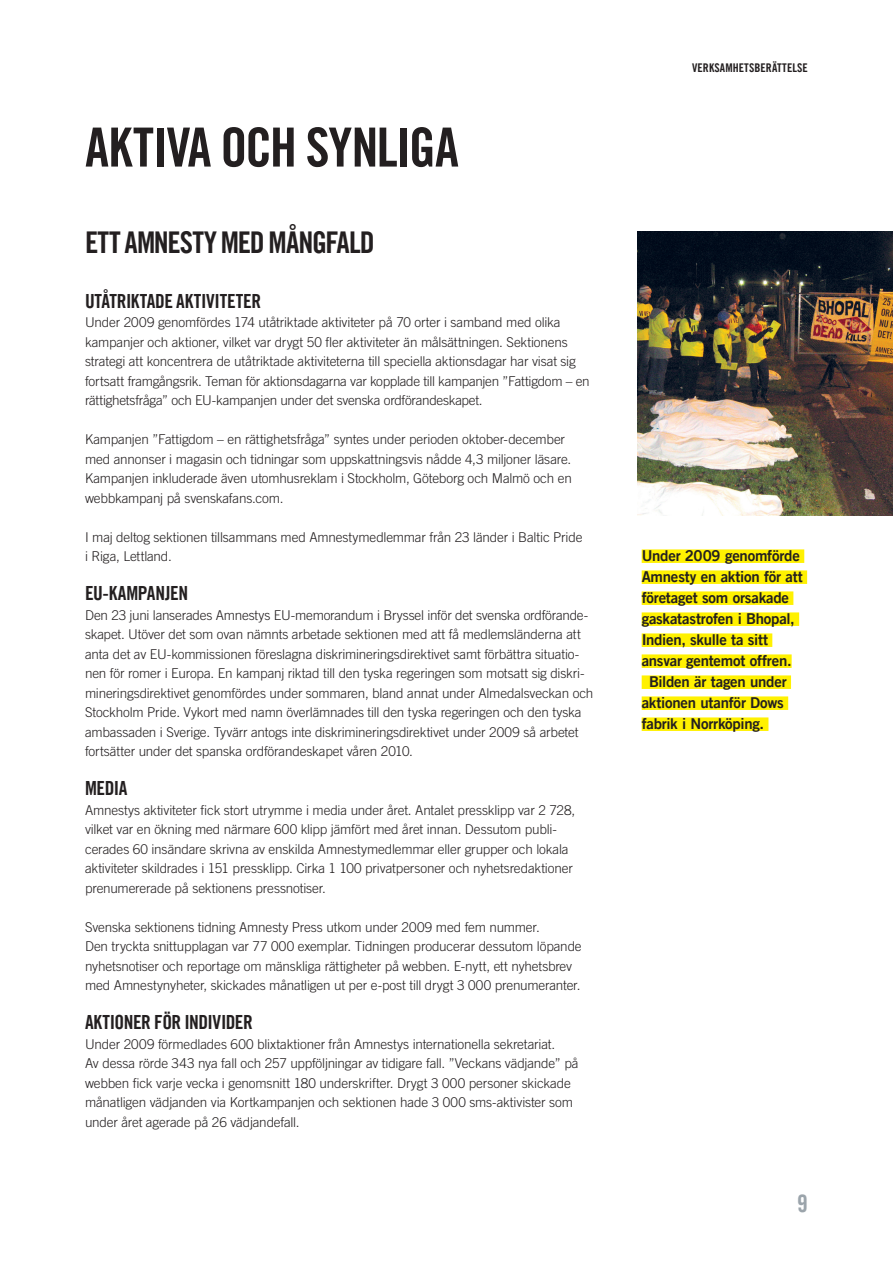
<style>
.page{position:relative;width:893px;height:1263px;background:#fff}
.page>*{position:absolute;margin:0;border:0;box-sizing:border-box;transform-origin:0 0}
.t1{font:54px "Amnesty Trade Gothic Bd Cn 20";color:#231f20}
.t2{font:30px "Amnesty Trade Gothic Bd Cn 20";color:#231f20}
.t3{font:24px "Amnesty Trade Gothic Bd Cn 20";color:#9ba4ab}
.t4{font:19.5px "Amnesty Trade Gothic Bd Cn 20";letter-spacing:-.02em;color:#231f20}
.t5{font:15px "Amnesty Trade Gothic Bd 2";letter-spacing:-.015em;color:#231f20}
.t6{font:300 13.5px/19.5px "Amnesty Trade Gothic";letter-spacing:-.015em;color:#231f20}
.t7{font:12px "Amnesty Trade Gothic Bd Cn 20";letter-spacing:.005em;color:#231f20}
</style>
<div class="page">
<div style="left:642px;top:549px;width:162px;height:14px;background:#fff101"></div>
<div style="left:642px;top:570px;width:165px;height:14px;background:#fff101"></div>
<div style="left:642px;top:591px;width:151px;height:14px;background:#fff101"></div>
<div style="left:642px;top:612px;width:157px;height:14px;background:#fff101"></div>
<div style="left:642px;top:633px;width:130px;height:14px;background:#fff101"></div>
<div style="left:642px;top:654px;width:150px;height:14px;background:#fff101"></div>
<div style="left:642px;top:675px;width:149px;height:14px;background:#fff101"></div>
<div style="left:642px;top:696px;width:146px;height:14px;background:#fff101"></div>
<div style="left:642px;top:717px;width:126px;height:14px;background:#fff101"></div>
<img style="left:638px;top:232px;width:255px;height:284px">
<h1 class="t1" style="left:85px;top:114px;width:22px">AKTIVA</h1>
<h1 class="t1" style="left:220px;top:114px;width:108px">OCH SYNLIGA</h1>
<h2 class="t2" style="left:85px;top:224px;width:67px">ETT AMNESTY</h2>
<h2 class="t2" style="left:221px;top:224px;width:62px">MED MÅNGFALD</h2>
<h3 class="t4" style="left:85px;top:289px;width:19px">UTÅTRIKTADE</h3>
<h3 class="t4" style="left:176px;top:289px;width:9px">AKTIVITETER</h3>
<p class="t6" style="left:85px;top:312px;width:506px">Under 2009 genomfördes 174 utåtriktade aktiviteter på 70 orter i samband med olika kampanjer och aktioner, vilket var drygt 50 fler aktiviteter än målsättningen. Sektionens strategi att koncentrera de utåtriktade aktiviteterna till speciella aktionsdagar har visat sig fortsatt framgångsrik. Teman för aktionsdagarna var kopplade till kampanjen ”Fattigdom – en rättighetsfråga” och EU-kampanjen under det svenska ordförandeskapet.</p>
<p class="t6" style="left:85px;top:429px;width:488px">Kampanjen ”Fattigdom – en rättighetsfråga” syntes under perioden oktober-december med annonser i magasin och tidningar som uppskattningsvis nådde 4,3 miljoner läsare.<br>Kampanjen inkluderade även utomhusreklam i Stockholm, Göteborg och Malmö och en webbkampanj på svenskafans.com.</p>
<p class="t6" style="left:85px;top:527px;width:499px">I maj deltog sektionen tillsammans med Amnestymedlemmar från 23 länder i Baltic Pride i Riga, Lettland.</p>
<h3 class="t4" style="left:85px;top:581px;width:34px">EU-KAMPAN</h3>
<h3 class="t4" style="left:165px;top:581px;width:14px">JEN</h3>
<p class="t6" style="left:85px;top:605px;width:510px">Den 23 juni lanserades Amnestys EU-memorandum i Bryssel inför det svenska ordförande&shy;skapet. Utöver det som ovan nämnts arbetade sektionen med att få medlemsländerna att anta det av EU-kommissionen föreslagna diskrimineringsdirektivet samt förbättra situatio&shy;nen för romer i Europa. En kampanj riktad till den tyska regeringen som motsatt sig diskri&shy;mineringsdirektivet genomfördes under sommaren, bland annat under Almedalsveckan och Stockholm Pride. Vykort med namn överlämnades till den tyska regeringen och den tyska ambassaden i Sverige. Tyvärr antogs inte diskrimineringsdirektivet under 2009 så arbetet fortsätter under det spanska ordförandeskapet våren 2010.</p>
<h3 class="t4" style="left:85px;top:776px;width:20px">MEDIA</h3>
<p class="t6" style="left:85px;top:800px;width:492px">Amnestys aktiviteter fick stort utrymme i media under året. Antalet pressklipp var 2 728, vilket var en ökning med närmare 600 klipp jämfört med året innan. Dessutom publi&shy;cerades 60 insändare skrivna av enskilda Amnestymedlemmar eller grupper och lokala aktiviteter skildrades i 151 pressklipp. Cirka 1 100 privatpersoner och nyhetsredaktioner prenumererade på sektionens pressnotiser.</p>
<p class="t6" style="left:85px;top:917px;width:498px">Svenska sektionens tidning Amnesty Press utkom under 2009 med fem nummer.<br>Den tryckta snittupplagan var 77 000 exemplar. Tidningen producerar dessutom löpande nyhetsnotiser och reportage om mänskliga rättigheter på webben. E-nytt, ett nyhetsbrev med Amnestynyheter, skickades månatligen ut per e-post till drygt 3 000 prenumeranter.</p>
<h3 class="t4" style="left:85px;top:1010px;width:18px">AKTIONER</h3>
<h3 class="t4" style="left:154px;top:1010px;width:39px">FÖR INDIVIDER</h3>
<p class="t6" style="left:85px;top:1034px;width:495px">Under 2009 förmedlades 600 blixtaktioner från Amnestys internationella sekretariat.<br>Av dessa rörde 343 nya fall och 257 uppföljningar av tidigare fall. ”Veckans vädjande” på webben fick varje vecka i genomsnitt 180 underskrifter. Drygt 3 000 personer skickade månatligen vädjanden via Kortkampanjen och sektionen hade 3 000 sms-aktivister som under året agerade på 26 vädjandefall.</p>
<p class="t7" style="left:692px;top:61px;width:117px">VERKSAMHETSBERÄTTELSE</p>
<p class="t5" style="left:642px;top:546px;width:160px">Under 2009 genomförde</p>
<p class="t5" style="left:642px;top:567px;width:163px">Amnesty en aktion för att</p>
<p class="t5" style="left:642px;top:588px;width:149px">företaget som orsakade</p>
<p class="t5" style="left:642px;top:609px;width:155px">gaskatastrofen i Bhopal,</p>
<p class="t5" style="left:642px;top:630px;width:128px">Indien, skulle ta sitt</p>
<p class="t5" style="left:642px;top:651px;width:151px">ansvar gentemot offren.</p>
<p class="t5" style="left:649px;top:672px;width:139px">Bilden är tagen under</p>
<p class="t5" style="left:642px;top:693px;width:144px">aktionen utanför Dows</p>
<p class="t5" style="left:642px;top:714px;width:124px">fabrik i Norrköping.</p>
<h3 class="t3" style="left:797px;top:1189px;width:12px">9</h3>
</div>
